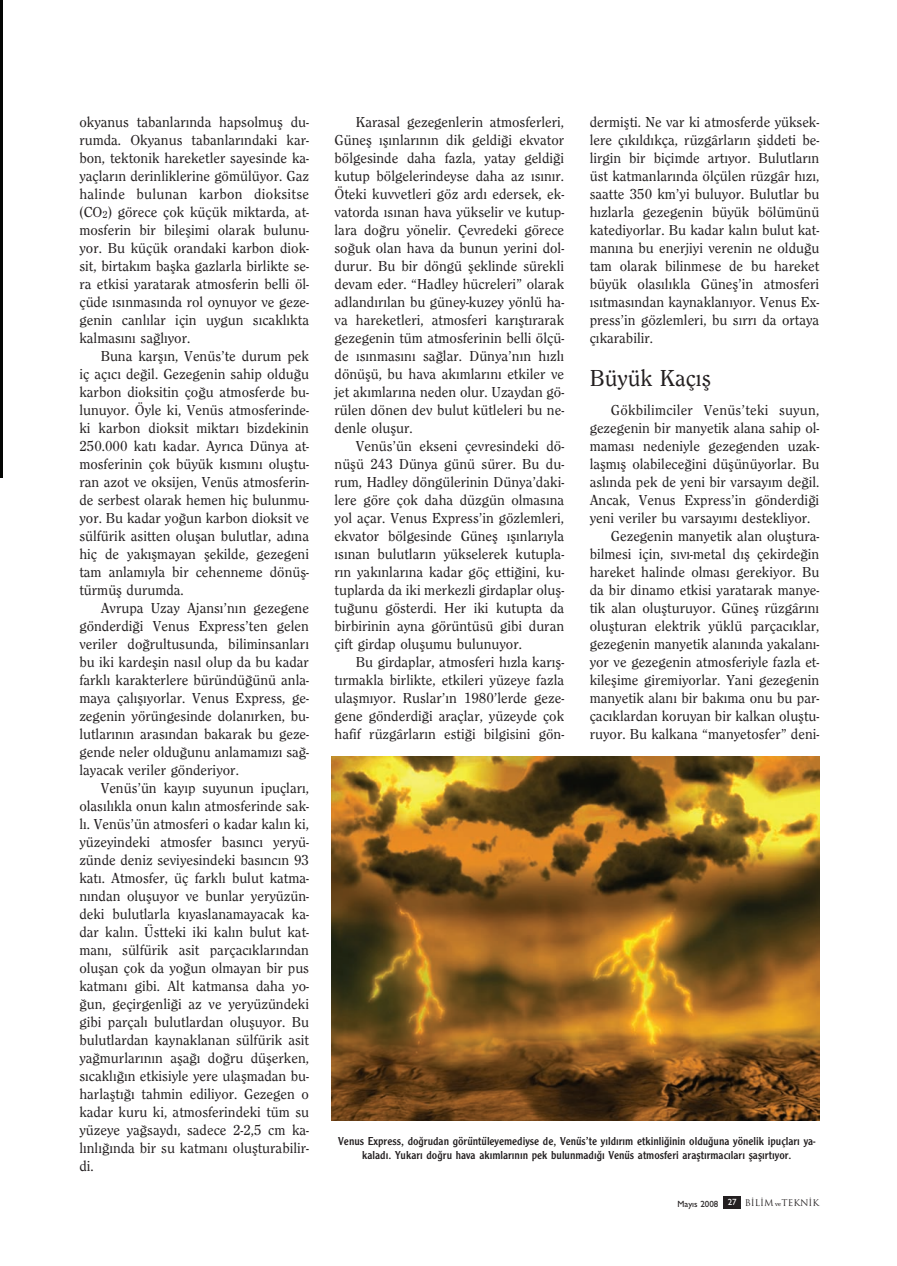
<style>
.page{position:relative;width:897px;height:1266px;background:#fff}
.page>*{position:absolute;margin:0;border:0;box-sizing:border-box;transform-origin:0 0}
.t1{font:500 24px "Clearface";color:#231f20}
.t2{font:500 15px/18px "Clearface";color:#231f20;text-align:justify}
.t3{font:12px/14.4px "Clearface Gothic";color:#231f20;text-align:center}
.t4{font:9px "Trajan";color:#231f20}
.s1{font-family:"Gill Sans";font-weight:500}
.s2{font-family:"Gill Sans";font-weight:500;color:#fff}
.s3{font-family:"Bookman";font-weight:300;font-size:6px}
</style>
<div class="page">
<div style="left:724px;top:1196px;width:17px;height:12px;background:#231f20"></div>
<img style="left:332px;top:756px;width:487px;height:364px">
<img style="left:0;top:0;width:3px;height:477px">
<p class="t2" style="left:79px;top:114px;width:231px">okyanus tabanlar›nda hapsolmufl du&shy;rumda. Okyanus tabanlar›ndaki kar&shy;bon, tektonik hareketler sayesinde ka&shy;yaçlar›n derinliklerine gömülüyor. Gaz halinde bulunan karbon dioksitse (CO<sub>2</sub>) görece çok küçük miktarda, at&shy;mosferin bir bileflimi olarak bulunu&shy;yor. Bu küçük orandaki karbon diok&shy;sit, birtak›m baflka gazlarla birlikte se&shy;ra etkisi yaratarak atmosferin belli öl&shy;çüde ›s›nmas›nda rol oynuyor ve geze&shy;genin canl›lar için uygun s›cakl›kta kalmas›n› sa¤l›yor.</p>
<p class="t2" style="left:79px;top:348px;width:231px;text-indent:21px">Buna karfl›n, Venüs’te durum pek iç aç›c› de¤il. Gezegenin sahip oldu¤u karbon dioksitin ço¤u atmosferde bu&shy;lunuyor. Öyle ki, Venüs atmosferinde&shy;ki karbon dioksit miktar› bizdekinin 250.000 kat› kadar. Ayr›ca Dünya at&shy;mosferinin çok büyük k›sm›n› olufltu&shy;ran azot ve oksijen, Venüs atmosferin&shy;de serbest olarak hemen hiç bulunmu&shy;yor. Bu kadar yo¤un karbon dioksit ve sülfürik asitten oluflan bulutlar, ad›na hiç de yak›flmayan flekilde, gezegeni tam anlam›yla bir cehenneme dönüfl&shy;türmüfl durumda.</p>
<p class="t2" style="left:79px;top:600px;width:231px;text-indent:21px">Avrupa Uzay Ajans›’n›n gezegene gönderdi¤i Venus Express’ten gelen veriler do¤rultusunda, biliminsanlar› bu iki kardeflin nas›l olup da bu kadar farkl› karakterlere büründü¤ünü anla&shy;maya çal›fl›yorlar. Venus Express, ge&shy;zegenin yörüngesinde dolan›rken, bu&shy;lutlar›n›n aras›ndan bakarak bu geze&shy;gende neler oldu¤unu anlamam›z› sa¤- layacak veriler gönderiyor.</p>
<p class="t2" style="left:79px;top:780px;width:231px;text-indent:21px">Venüs’ün kay›p suyunun ipuçlar›, olas›l›kla onun kal›n atmosferinde sak&shy;l›. Venüs’ün atmosferi o kadar kal›n ki, yüzeyindeki atmosfer bas›nc› yeryü&shy;zünde deniz seviyesindeki bas›nc›n 93 kat›. Atmosfer, üç farkl› bulut katma&shy;n›ndan olufluyor ve bunlar yeryüzün&shy;deki bulutlarla k›yaslanamayacak ka&shy;dar kal›n. Üstteki iki kal›n bulut kat&shy;man›, sülfürik asit parçac›klar›ndan oluflan çok da yo¤un olmayan bir pus katman› gibi. Alt katmansa daha yo-¤un, geçirgenli¤i az ve yeryüzündeki gibi parçal› bulutlardan olufluyor. Bu bulutlardan kaynaklanan sülfürik asit ya¤murlar›n›n afla¤› do¤ru düflerken, s›cakl›¤›n etkisiyle yere ulaflmadan bu&shy;harlaflt›¤› tahmin ediliyor. Gezegen o kadar kuru ki, atmosferindeki tüm su yüzeye ya¤sayd›, sadece 2-2,5 cm ka&shy;l›nl›¤›nda bir su katman› oluflturabilir&shy;di.</p>
<p class="t2" style="left:335px;top:114px;width:231px;text-indent:21px">Karasal gezegenlerin atmosferleri, Günefl ›fl›nlar›n›n dik geldi¤i ekvator bölgesinde daha fazla, yatay geldi¤i kutup bölgelerindeyse daha az ›s›n›r.<br>Öteki kuvvetleri göz ard› edersek, ek&shy;vatorda ›s›nan hava yükselir ve kutup&shy;lara do¤ru yönelir. Çevredeki görece so¤uk olan hava da bunun yerini dol&shy;durur. Bu bir döngü fleklinde sürekli devam eder. “Hadley hücreleri” olarak adland›r›lan bu güney-kuzey yönlü ha&shy;va hareketleri, atmosferi kar›flt›rarak gezegenin tüm atmosferinin belli ölçü&shy;de ›s›nmas›n› sa¤lar. Dünya’n›n h›zl› dönüflü, bu hava ak›mlar›n› etkiler ve jet ak›mlar›na neden olur. Uzaydan gö&shy;rülen dönen dev bulut kütleleri bu ne&shy;denle oluflur.</p>
<p class="t2" style="left:335px;top:438px;width:231px;text-indent:21px">Venüs’ün ekseni çevresindeki dö&shy;nüflü 243 Dünya günü sürer. Bu du&shy;rum, Hadley döngülerinin Dünya’daki&shy;lere göre çok daha düzgün olmas›na yol açar. Venus Express’in gözlemleri, ekvator bölgesinde Günefl ›fl›nlar›yla ›s›nan bulutlar›n yükselerek kutupla&shy;r›n yak›nlar›na kadar göç etti¤ini, ku&shy;tuplarda da iki merkezli girdaplar olufl&shy;tu¤unu gösterdi. Her iki kutupta da birbirinin ayna görüntüsü gibi duran çift girdap oluflumu bulunuyor.</p>
<p class="t2" style="left:335px;top:654px;width:231px;text-indent:21px">Bu girdaplar, atmosferi h›zla kar›fl&shy;t›rmakla birlikte, etkileri yüzeye fazla ulaflm›yor. Ruslar’›n 1980’lerde geze&shy;gene gönderdi¤i araçlar, yüzeyde çok hafif rüzgârlar›n esti¤i bilgisini gön-</p>
<p class="t2" style="left:590px;top:114px;width:231px">dermiflti. Ne var ki atmosferde yüksek&shy;lere ç›k›ld›kça, rüzgârlar›n fliddeti be&shy;lirgin bir biçimde art›yor. Bulutlar›n üst katmanlar›nda ölçülen rüzgâr h›z›, saatte 350 km’yi buluyor. Bulutlar bu h›zlarla gezegenin büyük bölümünü katediyorlar. Bu kadar kal›n bulut kat&shy;man›na bu enerjiyi verenin ne oldu¤u tam olarak bilinmese de bu hareket büyük olas›l›kla Günefl’in atmosferi ›s›tmas›ndan kaynaklan›yor. Venus Ex&shy;press’in gözlemleri, bu s›rr› da ortaya ç›karabilir.</p>
<h1 class="t1" style="left:590px;top:369px;width:123px">Büyük Kaç›fl</h1>
<p class="t2" style="left:611px;top:402px;width:210px">Gökbilimciler Venüs’teki suyun,</p>
<p class="t2" style="left:590px;top:420px;width:231px">gezegenin bir manyetik alana sahip ol-</p>
<p class="t2" style="left:590px;top:438px;width:231px">mamas› nedeniyle gezegenden uzak-</p>
<p class="t2" style="left:590px;top:456px;width:231px">laflm›fl olabilece¤ini düflünüyorlar. Bu</p>
<p class="t2" style="left:590px;top:474px;width:231px">asl›nda pek de yeni bir varsay›m de¤il.</p>
<p class="t2" style="left:590px;top:492px;width:231px">Ancak, Venus Express’in gönderdi¤i</p>
<p class="t2" style="left:590px;top:510px;width:222px">yeni veriler bu varsay›m› destekliyor.</p>
<p class="t2" style="left:611px;top:528px;width:210px">Gezegenin manyetik alan olufltura-</p>
<p class="t2" style="left:590px;top:546px;width:231px">bilmesi için, s›v›-metal d›fl çekirde¤in</p>
<p class="t2" style="left:590px;top:564px;width:231px">hareket halinde olmas› gerekiyor. Bu</p>
<p class="t2" style="left:590px;top:582px;width:231px">da bir dinamo etkisi yaratarak manye-</p>
<p class="t2" style="left:590px;top:600px;width:231px">tik alan oluflturuyor. Günefl rüzgâr›n›</p>
<p class="t2" style="left:590px;top:618px;width:231px">oluflturan elektrik yüklü parçac›klar,</p>
<p class="t2" style="left:590px;top:636px;width:231px">gezegenin manyetik alan›nda yakalan›-</p>
<p class="t2" style="left:590px;top:654px;width:231px">yor ve gezegenin atmosferiyle fazla et-</p>
<p class="t2" style="left:590px;top:672px;width:231px">kileflime giremiyorlar. Yani gezegenin</p>
<p class="t2" style="left:590px;top:690px;width:231px">manyetik alan› bir bak›ma onu bu par-</p>
<p class="t2" style="left:590px;top:708px;width:231px">çac›klardan koruyan bir kalkan olufltu-</p>
<p class="t2" style="left:590px;top:726px;width:231px">ruyor. Bu kalkana “manyetosfer” deni-</p>
<p class="t3" style="left:338px;top:1134px;width:479px">Venus Express, do¤rudan görüntüleyemediyse de, Venüs’te y›ld›r›m etkinli¤inin oldu¤una yönelik ipuçlar› ya&shy;kalad›. Yukar› do¤ru hava ak›mlar›n›n pek bulunmad›¤› Venüs atmosferi araflt›rmac›lar› flafl›rt›yor.</p>
<p class="t4" style="left:677px;top:1197px;width:143px"><span class="s1">May›s 2008</span> <span class="s2">27</span> B‹L‹M <span class="s3">ve</span>TEKN‹K</p>
</div>
